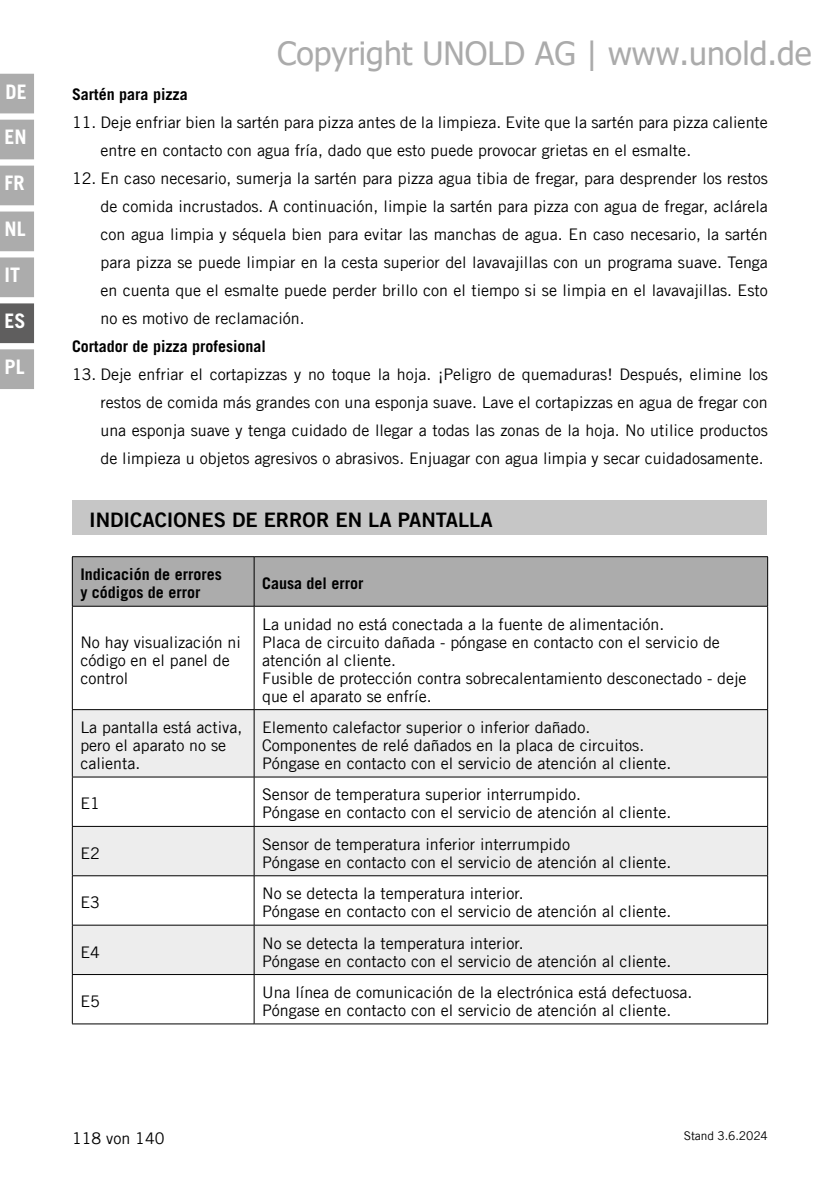
<style>
.page{position:relative;width:840px;height:1191px;background:#fff}
.page>*{position:absolute;margin:0;border:0;box-sizing:border-box;transform-origin:0 0}
.t1{font:32px "Tahoma";color:#ababab}
.t2{font:20px "Trade Gothic LT Com Bd 2";color:#000}
.t3{font:700 20px "Trade Gothic LT Com";color:#fff}
.t4{font:16px/18px "Trade Gothic LT Com";color:#000}
.t5{font:700 16px/18px "Trade Gothic LT Com";color:#000}
.t6{font:12px "Trade Gothic LT Com";letter-spacing:-.01em;color:#000}
</style>
<div class="page">
<div style="left:0;top:74px;width:34px;height:39px;background:#acacac"></div>
<div style="left:0;top:120px;width:34px;height:39px;background:#acacac"></div>
<div style="left:0;top:166px;width:34px;height:39px;background:#acacac"></div>
<div style="left:0;top:211px;width:34px;height:40px;background:#acacac"></div>
<div style="left:0;top:257px;width:34px;height:40px;background:#acacac"></div>
<div style="left:0;top:303px;width:34px;height:40px;background:#5f5e5e"></div>
<div style="left:0;top:349px;width:34px;height:40px;background:#acacac"></div>
<div style="left:72px;top:500px;width:694px;height:34px;background:#c6c6c6"></div>
<div style="left:73px;top:557px;width:693px;height:49px;background:#acacac"></div>
<svg style="left:73px;top:710px;width:693px;height:264px;fill:#ededed"></svg>
<hr style="left:72px;top:556px;width:182px;height:1px;background:#000">
<hr style="left:72px;top:557px;width:1px;height:49px;background:#000">
<hr style="left:254px;top:556px;width:513px;height:1px;background:#000">
<hr style="left:254px;top:557px;width:1px;height:49px;background:#000">
<hr style="left:766px;top:557px;width:1px;height:49px;background:#000">
<hr style="left:72px;top:606px;width:182px;height:1px;background:#000">
<hr style="left:72px;top:606px;width:1px;height:103px;background:#000">
<hr style="left:254px;top:606px;width:513px;height:1px;background:#000">
<hr style="left:254px;top:606px;width:1px;height:103px;background:#000">
<hr style="left:766px;top:606px;width:1px;height:103px;background:#000">
<hr style="left:72px;top:709px;width:182px;height:1px;background:#000">
<hr style="left:72px;top:710px;width:1px;height:66px;background:#000">
<hr style="left:254px;top:709px;width:513px;height:1px;background:#000">
<hr style="left:254px;top:710px;width:1px;height:66px;background:#000">
<hr style="left:766px;top:710px;width:1px;height:66px;background:#000">
<hr style="left:72px;top:776px;width:182px;height:1px;background:#000">
<hr style="left:72px;top:777px;width:1px;height:49px;background:#000">
<hr style="left:254px;top:776px;width:513px;height:1px;background:#000">
<hr style="left:254px;top:777px;width:1px;height:49px;background:#000">
<hr style="left:766px;top:777px;width:1px;height:49px;background:#000">
<hr style="left:72px;top:826px;width:182px;height:1px;background:#000">
<hr style="left:72px;top:826px;width:1px;height:49px;background:#000">
<hr style="left:254px;top:826px;width:513px;height:1px;background:#000">
<hr style="left:254px;top:826px;width:1px;height:49px;background:#000">
<hr style="left:766px;top:826px;width:1px;height:49px;background:#000">
<hr style="left:72px;top:875px;width:182px;height:1px;background:#000">
<hr style="left:72px;top:876px;width:1px;height:49px;background:#000">
<hr style="left:254px;top:875px;width:513px;height:1px;background:#000">
<hr style="left:254px;top:876px;width:1px;height:49px;background:#000">
<hr style="left:766px;top:876px;width:1px;height:49px;background:#000">
<hr style="left:72px;top:924px;width:182px;height:1px;background:#000">
<hr style="left:72px;top:925px;width:1px;height:49px;background:#000">
<hr style="left:254px;top:924px;width:513px;height:1px;background:#000">
<hr style="left:254px;top:925px;width:1px;height:49px;background:#000">
<hr style="left:766px;top:925px;width:1px;height:49px;background:#000">
<hr style="left:72px;top:974px;width:182px;height:1px;background:#000">
<hr style="left:72px;top:974px;width:1px;height:49px;background:#000">
<hr style="left:254px;top:974px;width:513px;height:1px;background:#000">
<hr style="left:254px;top:974px;width:1px;height:49px;background:#000">
<hr style="left:766px;top:974px;width:1px;height:49px;background:#000">
<hr style="left:72px;top:1023px;width:182px;height:1px;background:#000">
<hr style="left:254px;top:1023px;width:513px;height:1px;background:#000">
<p class="t3" style="left:6px;top:80px;width:23px">DE</p>
<p class="t3" style="left:5px;top:125px;width:24px">EN</p>
<p class="t3" style="left:5px;top:171px;width:22px">FR</p>
<p class="t3" style="left:5px;top:217px;width:23px">NL</p>
<p class="t3" style="left:5px;top:262px;width:17px">IT</p>
<p class="t3" style="left:5px;top:308px;width:23px">ES</p>
<p class="t3" style="left:5px;top:354px;width:22px">PL</p>
<h1 class="t1" style="left:277px;top:32px;width:535px">Copyright UNOLD AG | www.unold.de</h1>
<p class="t5" style="left:72px;top:85px;width:117px">Sartén para pizza</p>
<p class="t4" style="left:100px;top:108px;width:668px;line-height:28px;text-indent:-28px">11. Deje enfriar bien la sartén para pizza antes de la limpieza. Evite que la sartén para pizza caliente entre en contacto con agua fría, dado que esto puede provocar grietas en el esmalte.</p>
<p class="t4" style="left:100px;top:164px;width:668px;line-height:28px;text-align:justify;text-indent:-28px">12. En caso necesario, sumerja la sartén para pizza agua tibia de fregar, para desprender los restos de comida incrustados. A continuación, limpie la sartén para pizza con agua de fregar, aclárela con agua limpia y séquela bien para evitar las manchas de agua. En caso necesario, la sartén para pizza se puede limpiar en la cesta superior del lavavajillas con un programa suave. Tenga en cuenta que el esmalte puede perder brillo con el tiempo si se limpia en el lavavajillas. Esto no es motivo de reclamación.</p>
<p class="t5" style="left:72px;top:337px;width:195px">Cortador de pizza profesional</p>
<p class="t4" style="left:100px;top:360px;width:668px;line-height:28px;text-align:justify;text-indent:-28px">13. Deje enfriar el cortapizzas y no toque la hoja. ¡Peligro de quemaduras! Después, elimine los restos de comida más grandes con una esponja suave. Lave el cortapizzas en agua de fregar con una esponja suave y tenga cuidado de llegar a todas las zonas de la hoja. No utilice productos de limpieza u objetos agresivos o abrasivos. Enjuagar con agua limpia y secar cuidadosamente.</p>
<p class="t2" style="left:89px;top:507px;width:405px">INDICACIONES DE ERROR EN LA PANTALLA</p>
<p class="t5" style="left:80px;top:565px;width:143px">Indicación de errores y códigos de error</p>
<p class="t5" style="left:262px;top:574px;width:103px">Causa del error</p>
<p class="t4" style="left:80px;top:632px;width:162px">No hay visualización ni código en el panel de control</p>
<p class="t4" style="left:262px;top:614px;width:485px">La unidad no está conectada a la fuente de alimentación.<br>Placa de circuito dañada - póngase en contacto con el servicio de atención al cliente.<br>Fusible de protección contra sobrecalentamiento desconectado - deje que el aparato se enfríe.</p>
<p class="t4" style="left:80px;top:718px;width:163px">La pantalla está activa, pero el aparato no se calienta.</p>
<p class="t4" style="left:262px;top:718px;width:410px">Elemento calefactor superior o inferior dañado.<br>Componentes de relé dañados en la placa de circuitos.<br>Póngase en contacto con el servicio de atención al cliente.</p>
<p class="t4" style="left:80px;top:794px;width:21px">E1</p>
<p class="t4" style="left:262px;top:785px;width:410px">Sensor de temperatura superior interrumpido.<br>Póngase en contacto con el servicio de atención al cliente.</p>
<p class="t4" style="left:80px;top:844px;width:21px">E2</p>
<p class="t4" style="left:262px;top:835px;width:410px">Sensor de temperatura inferior interrumpido<br>Póngase en contacto con el servicio de atención al cliente.</p>
<p class="t4" style="left:80px;top:893px;width:21px">E3</p>
<p class="t4" style="left:262px;top:884px;width:410px">No se detecta la temperatura interior.<br>Póngase en contacto con el servicio de atención al cliente.</p>
<p class="t4" style="left:80px;top:942px;width:21px">E4</p>
<p class="t4" style="left:262px;top:933px;width:410px">No se detecta la temperatura interior.<br>Póngase en contacto con el servicio de atención al cliente.</p>
<p class="t4" style="left:80px;top:992px;width:21px">E5</p>
<p class="t4" style="left:262px;top:983px;width:431px">Una línea de comunicación de la electrónica está defectuosa.<br>Póngase en contacto con el servicio de atención al cliente.</p>
<p class="t4" style="left:72px;top:1129px;width:94px">118 von 140</p>
<p class="t6" style="left:683px;top:1128px;width:85px">Stand 3.6.2024</p>
</div>
